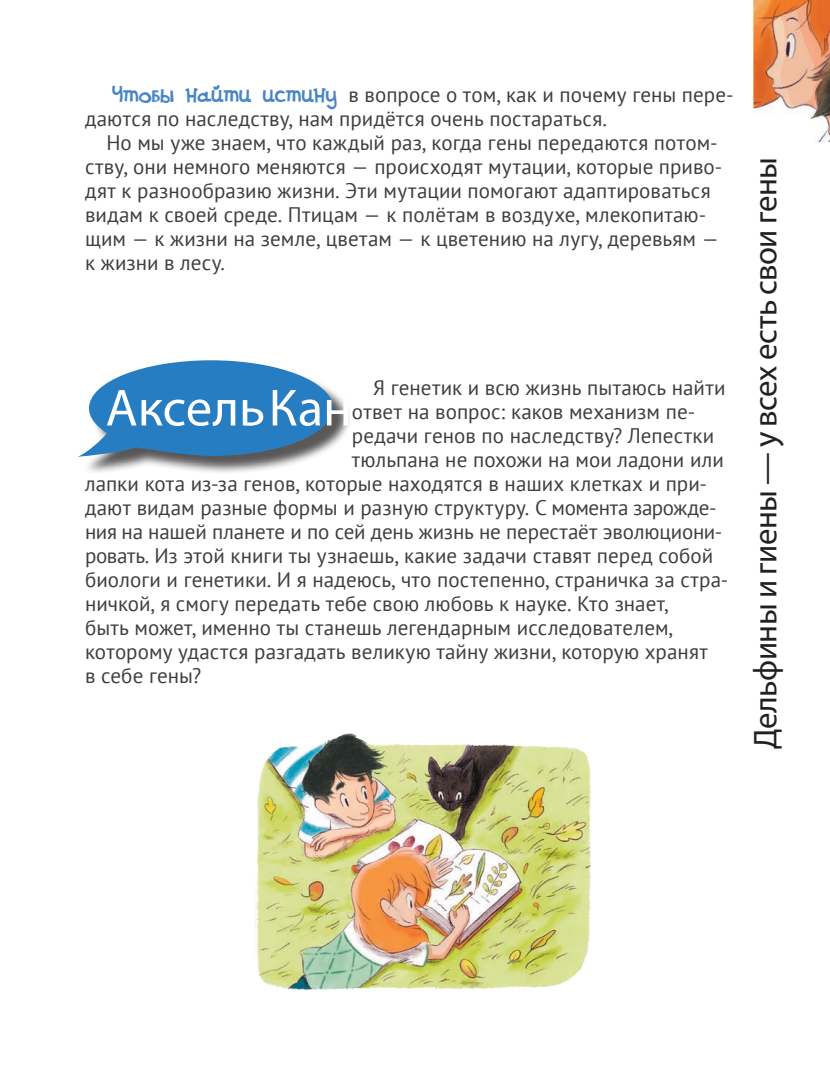
<style>
.page{position:relative;width:830px;height:1072px;background:#fff}
.page>*{position:absolute;margin:0;border:0;box-sizing:border-box;transform-origin:0 0}
.t1{font:52.5px "Myriad Pro";color:#fff}
.t2{font:33px "Myriad Pro";letter-spacing:-.015em;color:#231f20}
.текст{font:21px/24px "PT Sans";letter-spacing:.005em;color:#3e3e3f}
.s1{font-family:"DS Goose";font-size:22.5px;color:#4785c5}
</style>
<div class="page">
<img style="left:753px;top:0;width:76px;height:142px">
<div style="left:82px;top:362px;width:269px;height:113px;background:#231f20;opacity:.75"></div>
<svg style="left:78px;top:360px;width:255px;height:97px"></svg>
<img style="left:254px;top:734px;width:337px;height:255px">
<p class="текст" style="left:85px;top:82px;width:649px;text-indent:27px"><span class="s1">Чтобы найти истину</span> в вопросе о том, как и почему гены пере&shy;даются по наследству, нам придётся очень постараться.</p>
<p class="текст" style="left:85px;top:130px;width:638px;text-indent:21px">Но мы уже знаем, что каждый раз, когда гены передаются потом&shy;ству, они немного меняются — происходят мутации, которые приво&shy;дят к разнообразию жизни. Эти мутации помогают адаптироваться видам к своей среде. Птицам — к полётам в воздухе, млекопитаю&shy;щим — к жизни на земле, цветам — к цветению на лугу, деревьям — к жизни в лесу.</p>
<p class="текст" style="left:373px;top:375px;width:354px">Я генетик и всю жизнь пытаюсь найти</p>
<p class="текст" style="left:351px;top:399px;width:345px">ответ на вопрос: каков механизм пе-</p>
<p class="текст" style="left:351px;top:423px;width:364px">редачи генов по наследству? Лепестки</p>
<p class="текст" style="left:351px;top:447px;width:373px">тюльпана не похожи на мои ладони или</p>
<p class="текст" style="left:85px;top:471px;width:623px">лапки кота из-за генов, которые находятся в наших клетках и при-</p>
<p class="текст" style="left:85px;top:495px;width:632px">дают видам разные формы и разную структуру. С момента зарожде-</p>
<p class="текст" style="left:85px;top:519px;width:638px">ния на нашей планете и по сей день жизнь не перестаёт эволюциони-</p>
<p class="текст" style="left:85px;top:543px;width:629px">ровать. Из этой книги ты узнаешь, какие задачи ставят перед собой</p>
<p class="текст" style="left:85px;top:567px;width:644px">биологи и генетики. И я надеюсь, что постепенно, страничка за стра-</p>
<p class="текст" style="left:85px;top:591px;width:584px">ничкой, я смогу передать тебе свою любовь к науке. Кто знает,</p>
<p class="текст" style="left:85px;top:615px;width:588px">быть может, именно ты станешь легендарным исследователем,</p>
<p class="текст" style="left:85px;top:639px;width:624px">которому удастся разгадать великую тайну жизни, которую хранят</p>
<p class="текст" style="left:85px;top:663px;width:117px">в себе гены?</p>
<p class="t1" style="left:105px;top:375px;width:248px">Аксель Кан</p>
<p class="t2" style="left:744px;top:748px;width:593px;rotate:-90deg">Дельфины и гиены — у всех есть свои гены</p>
</div>
